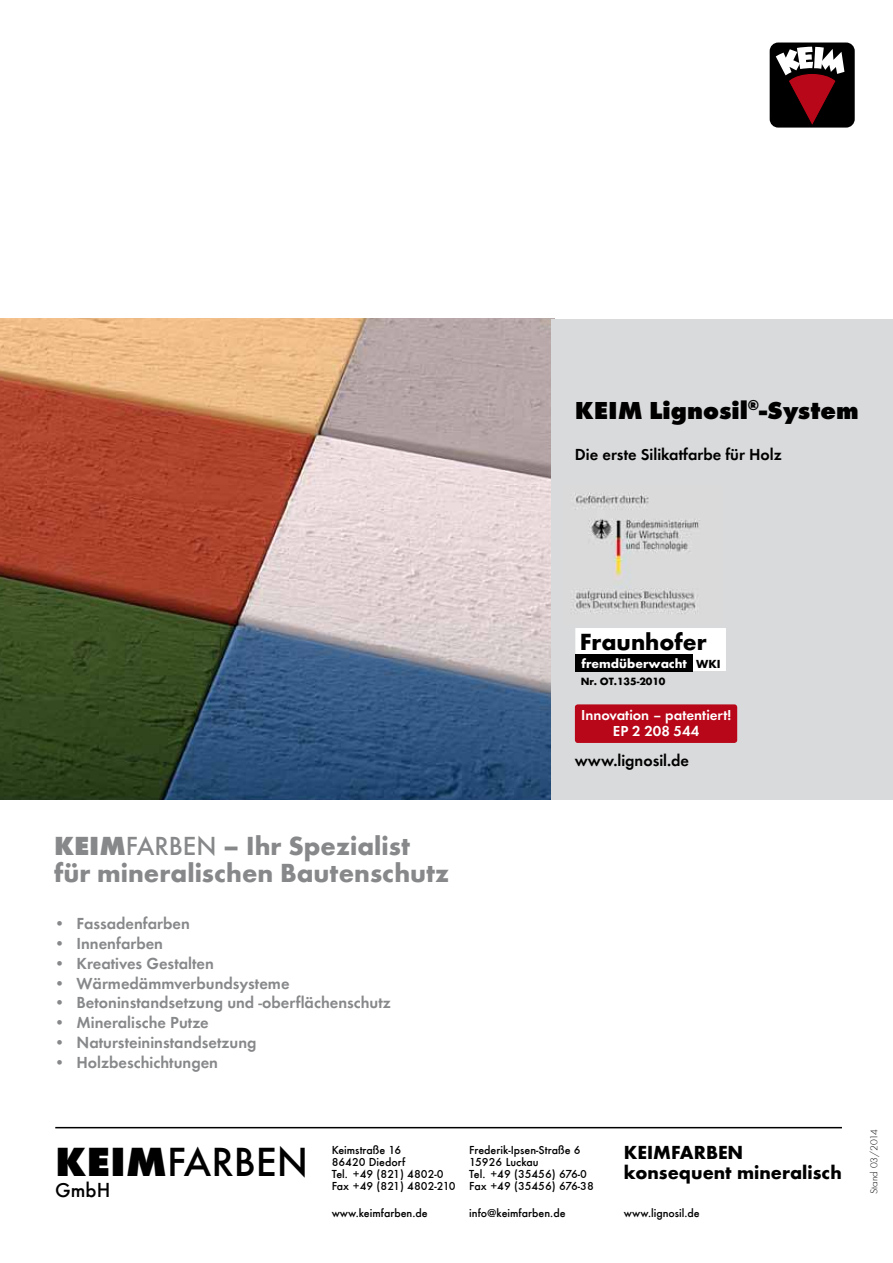
<style>
.page{position:relative;width:893px;height:1263px;background:#fff}
.page>*{position:absolute;margin:0;border:0;box-sizing:border-box;transform-origin:0 0}
.t1{font:500 42px "Futura T";color:#000}
.t2{font:700 27px/27px "Futura T";color:#87888a}
.t3{font:800 25.5px "Futura T";color:#000}
.t4{font:700 24.3px "Futura T";color:#000}
.t5{font:500 21px "Futura T";color:#000}
.t6{font:700 19.5px/19.5px "Futura T";color:#000}
.t7{font:16.5px "Futura T Dem";color:#87888a}
.t8{font:16.5px "Futura T Dem";color:#000}
.t9{font:600 15px/16.5px "Futura T";color:#fff;text-align:center}
.t10{font:700 13.35px "Futura T";color:#fff}
.t11{font:700 12.15px "Futura T";color:#000}
.t12{font:500 12px/12px "Futura T";color:#000}
.t13{font:700 10.95px "Futura T";letter-spacing:-.005em;color:#000}
.t14{font:300 10.5px "Futura T";color:#000}
.s1{font-stretch:expanded}
.s2{font-weight:500}
.s3{font-weight:700;font-stretch:expanded}
</style>
<div class="page">
<img style="left:0;top:319px;width:551px;height:480px">
<hr style="left:55px;top:1127px;width:787px;height:1px;background:#000">
<div style="left:770px;top:43px;width:85px;height:85px;background:#000;border-radius:9px"></div>
<svg style="left:776px;top:47px;width:68px;height:78px"></svg>
<div style="left:551px;top:319px;width:342px;height:480px;background:#d9dadb"></div>
<img style="left:571px;top:493px;width:129px;height:121px">
<div style="left:575px;top:704px;width:162px;height:39px;background:#b80718;border-radius:3px"></div>
<div style="left:575px;top:627px;width:151px;height:62px;background:#fff"></div>
<div style="left:574px;top:627px;width:153px;height:62px;border:1px solid #d9dadb"></div>
<div style="left:575px;top:672px;width:151px;height:17px;background:#d9dadb"></div>
<div style="left:575px;top:655px;width:118px;height:17px;background:#000"></div>
<h3 class="t3" style="left:575px;top:395px;width:285px">KEIM Lignosil<sup>®</sup>-System</h3>
<h3 class="t8" style="left:575px;top:445px;width:208px">Die erste Silikatfarbe für Holz</h3>
<h3 class="t4" style="left:580px;top:627px;width:129px">Fraunhofer</h3>
<p class="t11" style="left:696px;top:657px;width:26px">WKI</p>
<p class="t10" style="left:581px;top:656px;width:107px">fremdüberwacht</p>
<p class="t13" style="left:581px;top:675px;width:86px">Nr. OT.135-2010</p>
<p class="t9" style="left:581px;top:706px;width:152px">Innovation – patentiert!<br>EP 2 208 544</p>
<h2 class="t2" style="left:54px;top:833px;width:397px"><span class="s1">KEIM</span><span class="s2">FARBEN</span> – Ihr Spezialist für mineralischen Bautenschutz</h2>
<h3 class="t7" style="left:54px;top:914px;width:137px">• Fassadenfarben</h3>
<h3 class="t7" style="left:54px;top:934px;width:111px">• Innenfarben</h3>
<h3 class="t7" style="left:54px;top:953px;width:161px">• Kreatives Gestalten</h3>
<h3 class="t7" style="left:54px;top:973px;width:237px">• Wärmedämmverbundsysteme</h3>
<h3 class="t7" style="left:54px;top:993px;width:338px">• Betoninstandsetzung und -oberflächenschutz</h3>
<h3 class="t7" style="left:54px;top:1013px;width:156px">• Mineralische Putze</h3>
<h3 class="t7" style="left:54px;top:1033px;width:204px">• Natursteininstandsetzung</h3>
<h3 class="t7" style="left:54px;top:1052px;width:166px">• Holzbeschichtungen</h3>
<h3 class="t8" style="left:575px;top:751px;width:116px">www.lignosil.de</h3>
<h1 class="t1" style="left:55px;top:1137px;width:254px"><span class="s3">KEIM</span>FARBEN</h1>
<h3 class="t5" style="left:55px;top:1178px;width:57px">GmbH</h3>
<p class="t12" style="left:332px;top:1143px;width:125px">Keimstraße 16<br>86420 Diedorf<br>Tel. +49 (821) 4802-0<br>Fax +49 (821) 4802-210</p>
<p class="t12" style="left:469px;top:1143px;width:126px">Frederik-Ipsen-Straße 6<br>15926 Luckau<br>Tel. +49 (35456) 676-0<br>Fax +49 (35456) 676-38</p>
<p class="t12" style="left:332px;top:1207px;width:98px">www.keimfarben.de</p>
<p class="t12" style="left:469px;top:1207px;width:98px">info@keimfarben.de</p>
<p class="t12" style="left:624px;top:1207px;width:77px">www.lignosil.de</p>
<h3 class="t6" style="left:624px;top:1143px;width:219px">KEIMFARBEN konsequent mineralisch</h3>
<p class="t14" style="left:868px;top:1194px;width:66px;rotate:-90deg">Stand 03/2014</p>
</div>
